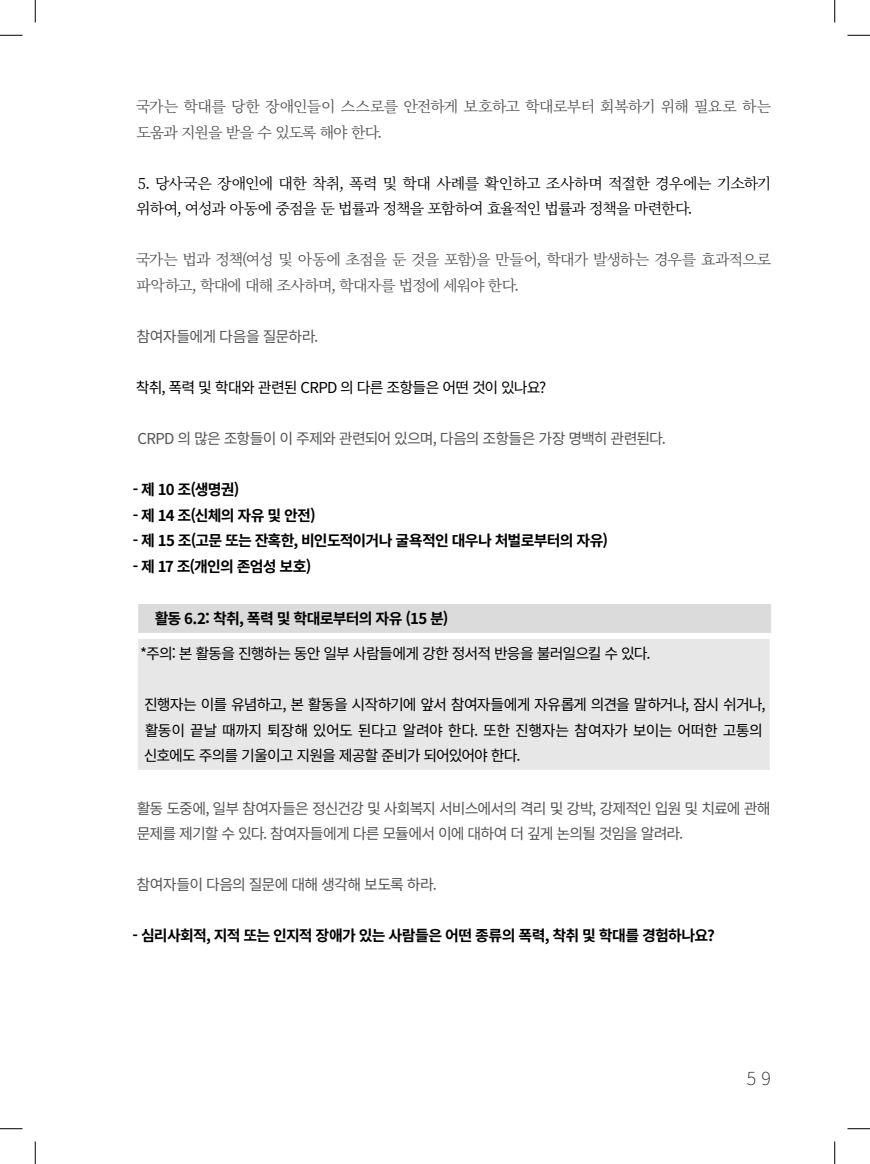
<style>
.page{position:relative;width:870px;height:1164px;background:#fff}
.page>*{position:absolute;margin:0;border:0;box-sizing:border-box;transform-origin:0 0}
.t1{font:100 18px "Noto Sans KR";color:#000}
.t2{font:15px/25.5px "Noto Sans KR";letter-spacing:-.055em;color:#000}
.t3{font:15px/25.5px "Noto Sans KR";letter-spacing:-.055em;color:#545454}
.t4{font:700 15px "Noto Sans KR";letter-spacing:-.05em;color:#000}
.t5{font:15px/25.5px "Noto Serif KR";letter-spacing:-.05em;color:#505050}
.t6{font:15px/25.5px "Noto Serif KR";letter-spacing:-.05em;color:#000}
.t7{font:15px "Noto Sans KR";letter-spacing:-.035em;color:#545454}
</style>
<div class="page">
<div style="left:138px;top:603px;width:633px;height:30px;background:#dbdbdb"></div>
<hr style="left:137px;top:603px;width:635px;height:1px;background:#fff">
<div style="left:138px;top:638px;width:632px;height:132px;background:#e7e7e7"></div>
<hr style="left:137px;top:638px;width:634px;height:1px;background:#fff">
<svg style="left:0;top:35px;width:22px;height:1px"></svg>
<svg style="left:847px;top:35px;width:23px;height:1px"></svg>
<svg style="left:0;top:1128px;width:22px;height:1px"></svg>
<svg style="left:847px;top:1128px;width:23px;height:1px"></svg>
<svg style="left:35px;top:0;width:1px;height:23px"></svg>
<svg style="left:35px;top:1141px;width:1px;height:22px"></svg>
<svg style="left:834px;top:0;width:1px;height:23px"></svg>
<svg style="left:834px;top:1141px;width:1px;height:22px"></svg>
<p class="t5" style="left:136px;top:94px;width:637px">국가는 학대를 당한 장애인들이 스스로를 안전하게 보호하고 학대로부터 회복하기 위해 필요로 하는 도움과 지원을 받을 수 있도록 해야 한다.</p>
<p class="t6" style="left:136px;top:171px;width:637px">5. 당사국은 장애인에 대한 착취, 폭력 및 학대 사례를 확인하고 조사하며 적절한 경우에는 기소하기 위하여, 여성과 아동에 중점을 둔 법률과 정책을 포함하여 효율적인 법률과 정책을 마련한다.</p>
<p class="t5" style="left:136px;top:247px;width:637px">국가는 법과 정책(여성 및 아동에 초점을 둔 것을 포함)을 만들어, 학대가 발생하는 경우를 효과적으로 파악하고, 학대에 대해 조사하며, 학대자를 법정에 세워야 한다.</p>
<p class="t7" style="left:137px;top:328px;width:183px">참여자들에게 다음을 질문하라.</p>
<p class="t2" style="left:136px;top:375px;width:412px">착취, 폭력 및 학대와 관련된 CRPD 의 다른 조항들은 어떤 것이 있나요?</p>
<p class="t3" style="left:138px;top:426px;width:530px">CRPD 의 많은 조항들이 이 주제와 관련되어 있으며, 다음의 조항들은 가장 명백히 관련된다.</p>
<p class="t4" style="left:133px;top:481px;width:108px">- 제 10 조(생명권)</p>
<p class="t4" style="left:133px;top:506px;width:185px">- 제 14 조(신체의 자유 및 안전)</p>
<p class="t4" style="left:133px;top:532px;width:477px">- 제 15 조(고문 또는 잔혹한, 비인도적이거나 굴욕적인 대우나 처벌로부터의 자유)</p>
<p class="t4" style="left:133px;top:557px;width:180px">- 제 17 조(개인의 존엄성 보호)</p>
<p class="t4" style="left:155px;top:610px;width:295px">활동 6.2: 착취, 폭력 및 학대로부터의 자유 (15 분)</p>
<p class="t2" style="left:140px;top:641px;width:512px">*주의: 본 활동을 진행하는 동안 일부 사람들에게 강한 정서적 반응을 불러일으킬 수 있다.</p>
<p class="t2" style="left:144px;top:692px;width:623px">진행자는 이를 유념하고, 본 활동을 시작하기에 앞서 참여자들에게 자유롭게 의견을 말하거나, 잠시 쉬거나, 활동이 끝날 때까지 퇴장해 있어도 된다고 알려야 한다. 또한 진행자는 참여자가 보이는 어떠한 고통의 신호에도 주의를 기울이고 지원을 제공할 준비가 되어있어야 한다.</p>
<p class="t3" style="left:137px;top:795px;width:635px">활동 도중에, 일부 참여자들은 정신건강 및 사회복지 서비스에서의 격리 및 강박, 강제적인 입원 및 치료에 관해 문제를 제기할 수 있다. 참여자들에게 다른 모듈에서 이에 대하여 더 깊게 논의될 것임을 알려라.</p>
<p class="t3" style="left:137px;top:872px;width:302px">참여자들이 다음의 질문에 대해 생각해 보도록 하라.</p>
<p class="t4" style="left:133px;top:927px;width:584px">- 심리사회적, 지적 또는 인지적 장애가 있는 사람들은 어떤 종류의 폭력, 착취 및 학대를 경험하나요?</p>
<p class="t1" style="left:747px;top:1067px;width:26px">5 9</p>
</div>
